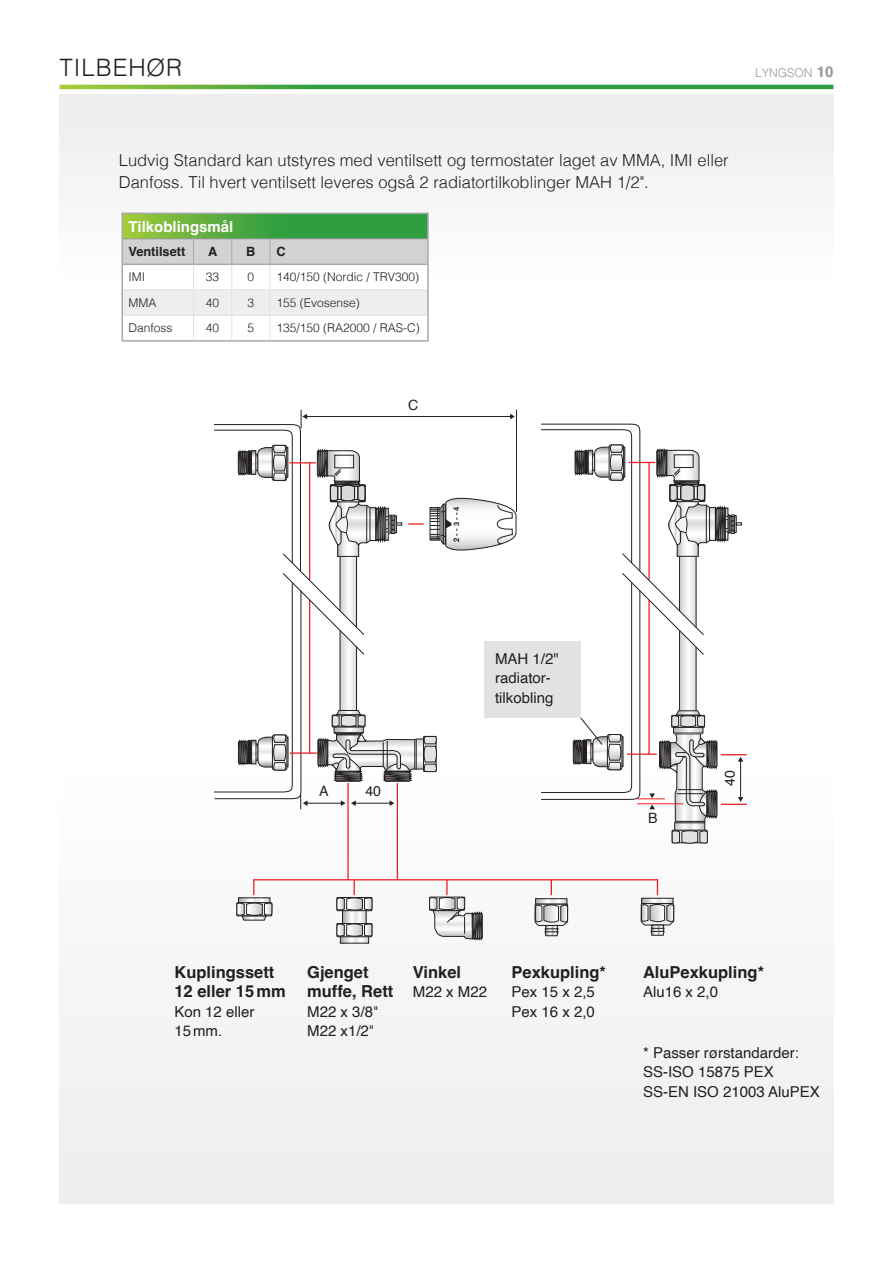
<style>
.page{position:relative;width:893px;height:1263px;background:#fff}
.page>*{position:absolute;margin:0;border:0;box-sizing:border-box;transform-origin:0 0}
.Övervinjett{font:300 24px "Helvetica";letter-spacing:.04em;color:#231f20}
.t1{font:300 16.5px/21.8px "Helvetica";color:#231f20}
.FAKTA_mellis_11_13_BOLD{font:700 16.5px/19.5px "Helvetica";color:#231f20}
.FAKTA_bröd_10_13_REGULAR{font:15px/19.5px "Helvetica";color:#231f20}
.TABELL_11_15_LIGHT{font:700 15px "Helvetica";color:#fff}
.t2{font:14.25px "Helvetica";color:#231f20}
.t3{font:14.1px "Helvetica";color:#231f20}
.TABELL_11_15_LIGHT-2{font:700 12.75px "Helvetica";color:#231f20}
.TABELL_11_15_LIGHT-3{font:300 12px "Helvetica";color:#231f20}
.Pagina{font:300 12px "Helvetica";color:#939598}
.t4{font:700 7.65px "Helvetica";color:#231f20}
.s1{font-weight:700;font-size:15px}
.s2{font-family:"Helvetica Neue";font-weight:300}
</style>
<div class="page">
<div style="left:60px;top:94px;width:773px;height:298px;background:#f8f8f9"></div>
<div style="left:60px;top:770px;width:773px;height:433px;background:#f3f4f4"></div>
<svg style="left:240px;top:899px;width:28px;height:2px"></svg>
<div style="left:238px;top:897px;width:32px;height:6px;border:1px solid #231f20"></div>
<svg style="left:236px;top:902px;width:36px;height:19px"></svg>
<hr style="left:253px;top:879px;width:405px;height:1px;background:#ee1d23">
<svg style="left:253px;top:880px;width:1px;height:15px"></svg>
<svg style="left:336px;top:880px;width:36px;height:64px"></svg>
<hr style="left:347px;top:783px;width:2px;height:96px;background:#ee1d23">
<hr style="left:397px;top:783px;width:1px;height:96px;background:#ee1d23">
<svg style="left:429px;top:880px;width:54px;height:61px"></svg>
<hr style="left:516px;top:410px;width:1px;height:102px;background:#231f20">
<svg style="left:214px;top:410px;width:302px;height:399px"></svg>
<svg style="left:535px;top:424px;width:212px;height:513px"></svg>
<svg style="left:60px;top:85px;width:773px;height:4px;background:#43a53f"></svg>
<hr style="left:427px;top:239px;width:2px;height:25px;background:#a8a9ad">
<hr style="left:122px;top:213px;width:72px;height:1px;background:#a8a9ad">
<hr style="left:194px;top:213px;width:38px;height:1px;background:#a8a9ad">
<hr style="left:232px;top:213px;width:38px;height:1px;background:#a8a9ad">
<hr style="left:270px;top:213px;width:159px;height:1px;background:#a8a9ad">
<hr style="left:427px;top:214px;width:2px;height:25px;background:#a8a9ad">
<hr style="left:270px;top:264px;width:159px;height:1px;background:#a8a9ad">
<hr style="left:427px;top:265px;width:2px;height:25px;background:#a8a9ad">
<hr style="left:427px;top:290px;width:2px;height:25px;background:#a8a9ad">
<hr style="left:427px;top:315px;width:2px;height:25px;background:#a8a9ad">
<hr style="left:122px;top:340px;width:72px;height:2px;background:#a8a9ad">
<hr style="left:270px;top:340px;width:159px;height:2px;background:#a8a9ad">
<hr style="left:194px;top:340px;width:38px;height:2px;background:#a8a9ad">
<hr style="left:232px;top:340px;width:38px;height:2px;background:#a8a9ad">
<svg style="left:122px;top:214px;width:306px;height:127px"></svg>
<div style="left:484px;top:642px;width:96px;height:76px;background:#e1e2e4"></div>
<p class="Övervinjett" style="left:60px;top:47px;width:124px">TILBEHØR</p>
<p class="Pagina" style="left:755px;top:62px;width:80px">LYNGSON <span class="s1">10</span></p>
<p class="t1" style="left:119px;top:148px;width:611px">Ludvig Standard kan utstyres med ventilsett og termostater laget av MMA, IMI eller<br>Danfoss. Til hvert ventilsett leveres også 2 radiatortilkoblinger MAH 1/2".</p>
<p class="TABELL_11_15_LIGHT" style="left:129px;top:217px;width:106px">Tilkoblingsmål</p>
<p class="TABELL_11_15_LIGHT-2" style="left:129px;top:244px;width:58px">Ventilsett</p>
<p class="TABELL_11_15_LIGHT-2" style="left:208px;top:244px;width:11px">A</p>
<p class="TABELL_11_15_LIGHT-2" style="left:246px;top:244px;width:11px">B</p>
<p class="TABELL_11_15_LIGHT-2" style="left:276px;top:244px;width:11px">C</p>
<p class="TABELL_11_15_LIGHT-3" style="left:129px;top:267px;width:18px">IMI</p>
<p class="TABELL_11_15_LIGHT-3" style="left:206px;top:267px;width:15px">33</p>
<p class="TABELL_11_15_LIGHT-3" style="left:248px;top:267px;width:8px">0</p>
<p class="TABELL_11_15_LIGHT-3" style="left:276px;top:267px;width:144px">140/150 (Nordic / TRV300)</p>
<p class="TABELL_11_15_LIGHT-3" style="left:129px;top:292px;width:29px">MMA</p>
<p class="TABELL_11_15_LIGHT-3" style="left:206px;top:292px;width:15px">40</p>
<p class="TABELL_11_15_LIGHT-3" style="left:248px;top:292px;width:8px">3</p>
<p class="TABELL_11_15_LIGHT-3" style="left:276px;top:292px;width:85px">155 (Evosense)</p>
<p class="TABELL_11_15_LIGHT-3" style="left:129px;top:318px;width:46px">Danfoss</p>
<p class="TABELL_11_15_LIGHT-3" style="left:206px;top:318px;width:15px">40</p>
<p class="TABELL_11_15_LIGHT-3" style="left:248px;top:318px;width:8px">5</p>
<p class="TABELL_11_15_LIGHT-3" style="left:276px;top:318px;width:145px">135/150 (RA2000 / RAS-C)</p>
<p class="t3" style="left:408px;top:394px;width:12px">C</p>
<p class="t4" style="left:452px;top:542px;width:37px;rotate:-90deg">2 - - 3 - - 4</p>
<p class="t2" style="left:319px;top:780px;width:11px">A</p>
<p class="t2" style="left:365px;top:780px;width:17px">40</p>
<p class="FAKTA_bröd_10_13_REGULAR" style="left:495px;top:649px;width:65px">MAH 1/2"</p>
<p class="FAKTA_bröd_10_13_REGULAR" style="left:495px;top:669px;width:60px">radiator&shy;tilkobling</p>
<p class="t2" style="left:648px;top:807px;width:11px">B</p>
<p class="t2" style="left:719px;top:786px;width:17px;rotate:-90deg">40</p>
<p class="FAKTA_mellis_11_13_BOLD" style="left:174px;top:964px;width:101px">Kuplingssett</p>
<p class="FAKTA_mellis_11_13_BOLD" style="left:174px;top:983px;width:113px">12 eller 15mm</p>
<p class="FAKTA_bröd_10_13_REGULAR" style="left:174px;top:1002px;width:82px">Kon 12 eller</p>
<p class="FAKTA_bröd_10_13_REGULAR" style="left:174px;top:1022px;width:49px">15mm.</p>
<p class="FAKTA_mellis_11_13_BOLD" style="left:307px;top:964px;width:88px">Gjenget muffe, Rett</p>
<p class="FAKTA_bröd_10_13_REGULAR" style="left:307px;top:1002px;width:73px">M22 x 3/8<span class="s2">"</span></p>
<p class="FAKTA_bröd_10_13_REGULAR" style="left:307px;top:1022px;width:69px">M22 x1/2<span class="s2">"</span></p>
<p class="FAKTA_mellis_11_13_BOLD" style="left:413px;top:964px;width:50px">Vinkel</p>
<p class="FAKTA_bröd_10_13_REGULAR" style="left:413px;top:983px;width:76px">M22 x M22</p>
<p class="FAKTA_mellis_11_13_BOLD" style="left:512px;top:964px;width:96px">Pexkupling*</p>
<p class="FAKTA_bröd_10_13_REGULAR" style="left:512px;top:983px;width:85px">Pex 15 x 2,5</p>
<p class="FAKTA_bröd_10_13_REGULAR" style="left:512px;top:1002px;width:85px">Pex 16 x 2,0</p>
<p class="FAKTA_mellis_11_13_BOLD" style="left:643px;top:964px;width:123px">AluPexkupling*</p>
<p class="FAKTA_bröd_10_13_REGULAR" style="left:643px;top:983px;width:77px">Alu16 x 2,0</p>
<p class="FAKTA_bröd_10_13_REGULAR" style="left:643px;top:1043px;width:157px">* Passer rørstandarder:</p>
<p class="FAKTA_bröd_10_13_REGULAR" style="left:643px;top:1063px;width:132px">SS-ISO 15875 PEX</p>
<p class="FAKTA_bröd_10_13_REGULAR" style="left:643px;top:1082px;width:178px">SS-EN ISO 21003 AluPEX</p>
</div>
